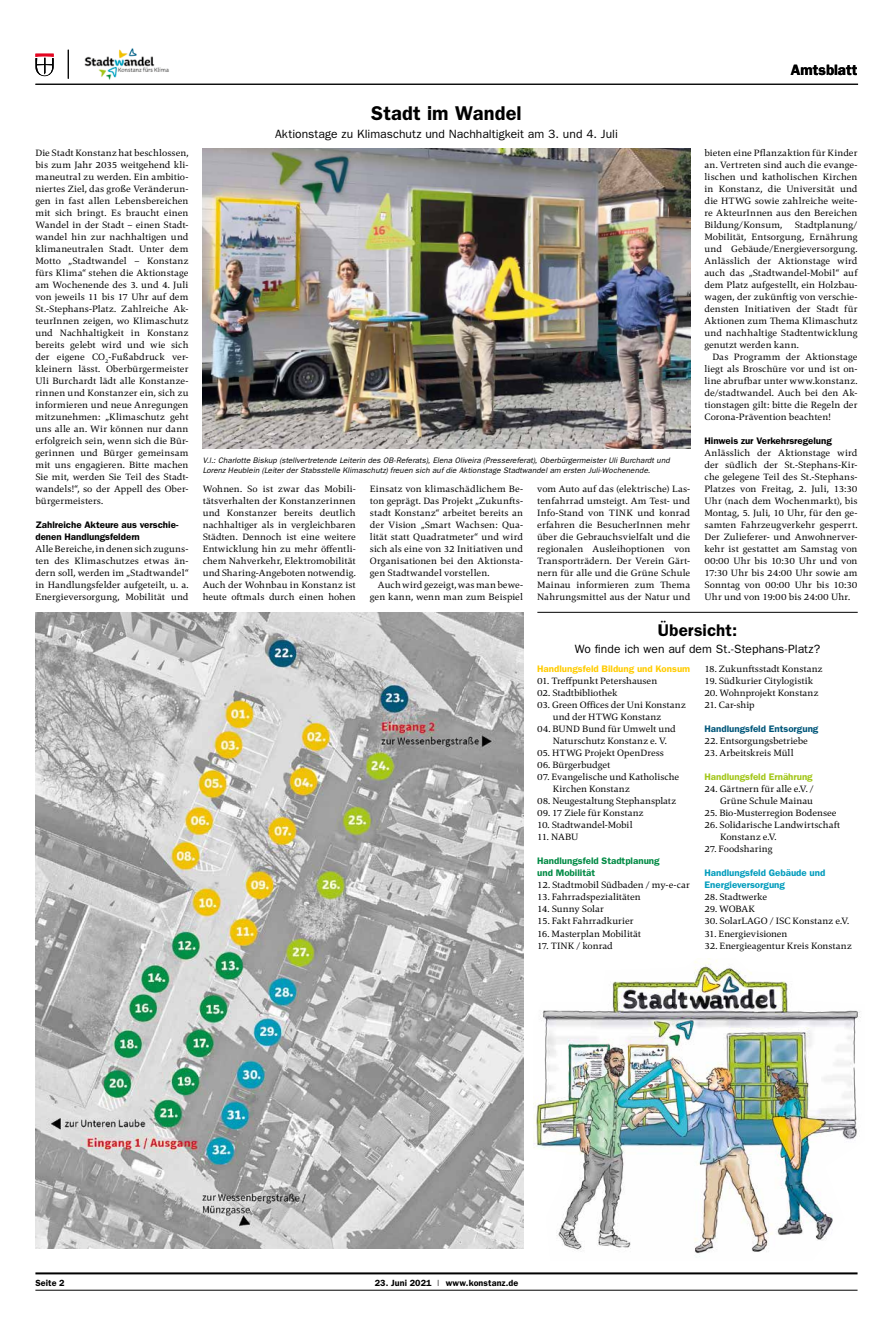
<style>
.page{position:relative;width:893px;height:1333px;background:#fff}
.page>*{position:absolute;margin:0;border:0;box-sizing:border-box;transform-origin:0 0}
.t1{font:600 20px "Franklin Gothic";letter-spacing:.005em;color:#000}
.t2{font:600 17px "Franklin Gothic";letter-spacing:.005em;color:#000}
.t3{font:600 15px "Franklin Gothic";color:#000}
.t4{font:12px "Franklin Gothic";letter-spacing:.005em;color:#000}
.t5{font:9.5px/12px "Mangan";color:#000;text-align:justify}
.t6{font:600 9.5px/12px "Franklin Gothic";letter-spacing:-.005em;color:#000}
.t7{font:600 9.5px "Franklin Gothic";color:#009cbc}
.t8{font:600 9.5px/12px "Franklin Gothic";color:#008a44}
.t9{font:600 9.5px "Franklin Gothic";color:#fc0}
.t10{font:600 9.5px "Franklin Gothic";color:#005679}
.t11{font:600 9.5px "Franklin Gothic";color:#a2c617}
.t12{font:600 9px "Franklin Gothic";letter-spacing:.01em;color:#000}
.t13{font:italic 8px/10px "Franklin Gothic";letter-spacing:.01em;color:#000}
.s1{font-weight:400}
</style>
<div class="page">
<hr style="left:35px;top:1289px;width:822px;height:1px;background:#000">
<hr style="left:35px;top:1272px;width:822px;height:2px;background:#000">
<hr style="left:35px;top:84px;width:823px;height:1px;background:#000">
<svg style="left:68px;top:50px;width:1px;height:29px"></svg>
<svg style="left:35px;top:54px;width:19px;height:22px"></svg>
<img style="left:84px;top:48px;width:85px;height:32px">
<img style="left:203px;top:148px;width:487px;height:300px">
<img style="left:35px;top:612px;width:488px;height:636px">
<img style="left:533px;top:958px;width:328px;height:299px">
<hr style="left:537px;top:612px;width:321px;height:1px;background:#000">
<p class="t5" style="left:35px;top:147px;width:155px">Die Stadt Konstanz hat beschlossen, bis zum Jahr 2035 weitgehend kli&shy;maneutral zu werden. Ein ambitio&shy;niertes Ziel, das große Veränderun&shy;gen in fast allen Lebensbereichen mit sich bringt. Es braucht einen Wandel in der Stadt – einen Stadt&shy;wandel hin zur nachhaltigen und klimaneutralen Stadt. Unter dem Motto „Stadtwandel – Konstanz fürs Klima“ stehen die Aktionstage am Wochenende des 3. und 4. Juli von jeweils 11 bis 17 Uhr auf dem St.-Stephans-Platz. Zahlreiche Ak&shy;teurInnen zeigen, wo Klimaschutz und Nachhaltigkeit in Konstanz bereits gelebt wird und wie sich der eigene CO<sub>2</sub>-Fußabdruck ver&shy;kleinern lässt. Oberbürgermeister Uli Burchardt lädt alle Konstanze&shy;rinnen und Konstanzer ein, sich zu informieren und neue Anregungen mitzunehmen: „Klimaschutz geht uns alle an. Wir können nur dann erfolgreich sein, wenn sich die Bür&shy;gerinnen und Bürger gemeinsam mit uns engagieren. Bitte machen Sie mit, werden Sie Teil des Stadt&shy;wandels!“, so der Appell des Ober&shy;bürgermeisters.</p>
<p class="t6" style="left:35px;top:518px;width:145px">Zahlreiche Akteure aus verschie&shy;denen Handlungsfeldern</p>
<p class="t5" style="left:35px;top:543px;width:155px">Alle Bereiche, in denen sich zuguns&shy;ten des Klimaschutzes etwas än&shy;dern soll, werden im „Stadtwandel“ in Handlungsfelder aufgeteilt, u. a.<br>Energieversorgung, Mobilität und</p>
<p class="t1" style="left:371px;top:101px;width:152px">Stadt im Wandel</p>
<p class="t4" style="left:275px;top:127px;width:344px">Aktionstage zu Klimaschutz und Nachhaltigkeit am 3. und 4. Juli</p>
<p class="t13" style="left:203px;top:455px;width:469px">V.l.: Charlotte Biskup (stellvertretende Leiterin des OB-Referats), Elena Oliveira (Pressereferat), Oberbürgermeister Uli Burchardt und<br>Lorenz Heublein (Leiter der Stabsstelle Klimaschutz) freuen sich auf die Aktionstage Stadtwandel am ersten Juli-Wochenende.</p>
<p class="t5" style="left:203px;top:483px;width:155px">Wohnen. So ist zwar das Mobili&shy;tätsverhalten der Konstanzerinnen und Konstanzer bereits deutlich nachhaltiger als in vergleichbaren Städten. Dennoch ist eine weitere Entwicklung hin zu mehr öffentli&shy;chem Nahverkehr, Elektromobilität und Sharing-Angeboten notwendig.<br>Auch der Wohnbau in Konstanz ist heute oftmals durch einen hohen</p>
<p class="t5" style="left:370px;top:483px;width:155px">Einsatz von klimaschädlichem Be&shy;ton geprägt. Das Projekt „Zukunfts&shy;stadt Konstanz“ arbeitet bereits an der Vision „Smart Wachsen: Qua&shy;lität statt Quadratmeter“ und wird sich als eine von 32 Initiativen und Organisationen bei den Aktionsta&shy;gen Stadtwandel vorstellen.</p>
<p class="t5" style="left:370px;top:579px;width:155px;text-align:right">Auch wird gezeigt, was man bewe&shy;gen kann, wenn man zum Beispiel</p>
<p class="t5" style="left:537px;top:483px;width:155px">vom Auto auf das (elektrische) Las&shy;tenfahrrad umsteigt. Am Test- und Info-Stand von TINK und konrad erfahren die BesucherInnen mehr über die Gebrauchsvielfalt und die regionalen Ausleihoptionen von Transporträdern. Der Verein Gärt&shy;nern für alle und die Grüne Schule Mainau informieren zum Thema Nahrungsmittel aus der Natur und</p>
<p class="t3" style="left:791px;top:61px;width:68px">Amtsblatt</p>
<p class="t5" style="left:704px;top:147px;width:155px">bieten eine Pflanzaktion für Kinder an. Vertreten sind auch die evange&shy;lischen und katholischen Kirchen in Konstanz, die Universität und die HTWG sowie zahlreiche weite&shy;re AkteurInnen aus den Bereichen Bildung/Konsum,</p>
<p class="t5" style="left:704px;top:219px;width:155px;text-indent:90px">Stadtplanung/ Mobilität, Entsorgung, Ernährung und Gebäude/Energieversorgung.<br>Anlässlich der Aktionstage wird auch das „Stadtwandel-Mobil“ auf dem Platz aufgestellt, ein Holzbau&shy;wagen, der zukünftig von verschie&shy;densten Initiativen der Stadt für Aktionen zum Thema Klimaschutz und nachhaltige Stadtentwicklung genutzt werden kann.</p>
<p class="t5" style="left:704px;top:351px;width:155px;text-indent:8px">Das Programm der Aktionstage liegt als Broschüre vor und ist on&shy;line abrufbar unter www.konstanz. de/stadtwandel. Auch bei den Ak&shy;tionstagen gilt: bitte die Regeln der Corona-Prävention beachten!</p>
<p class="t6" style="left:704px;top:434px;width:129px">Hinweis zur Verkehrsregelung</p>
<p class="t5" style="left:704px;top:447px;width:155px">Anlässlich der Aktionstage wird der südlich der St.-Stephans-Kir&shy;che gelegene Teil des St.-Stephans-Platzes von Freitag, 2. Juli, 13:30<br>Uhr (nach dem Wochenmarkt), bis Montag, 5. Juli, 10 Uhr, für den ge&shy;samten Fahrzeugverkehr gesperrt.<br>Der Zulieferer- und Anwohnerver&shy;kehr ist gestattet am Samstag von 00:00 Uhr bis 10:30 Uhr und von 17:30 Uhr bis 24:00 Uhr sowie am Sonntag von 00:00 Uhr bis 10:30<br>Uhr und von 19:00 bis 24:00 Uhr.</p>
<p class="t2" style="left:658px;top:620px;width:81px">Übersicht:</p>
<p class="t4" style="left:575px;top:642px;width:247px">Wo finde ich wen auf dem St.-Stephans-Platz?</p>
<p class="t9" style="left:537px;top:663px;width:155px">Handlungsfeld Bildung und Konsum</p>
<p class="t5" style="left:537px;top:675px;width:122px">01. Treffpunkt Petershausen</p>
<p class="t5" style="left:537px;top:687px;width:82px">02. Stadtbibliothek</p>
<p class="t5" style="left:553px;top:699px;width:135px;text-indent:-16px">03. Green Offices der Uni Konstanz und der HTWG Konstanz</p>
<p class="t5" style="left:553px;top:723px;width:124px;text-indent:-16px">04. BUND Bund für Umwelt und<br>Naturschutz Konstanz e. V.</p>
<p class="t5" style="left:537px;top:747px;width:128px">05. HTWG Projekt OpenDress</p>
<p class="t5" style="left:537px;top:759px;width:75px">06. Bürgerbudget</p>
<p class="t5" style="left:553px;top:771px;width:128px;text-indent:-16px">07. Evangelische und Katholische<br>Kirchen Konstanz</p>
<p class="t5" style="left:537px;top:795px;width:140px">08. Neugestaltung Stephansplatz</p>
<p class="t5" style="left:537px;top:807px;width:108px">09. 17 Ziele für Konstanz</p>
<p class="t5" style="left:537px;top:819px;width:97px">10. Stadtwandel-Mobil</p>
<p class="t5" style="left:537px;top:831px;width:43px">11. NABU</p>
<p class="t8" style="left:537px;top:854px;width:124px">Handlungsfeld Stadtplanung und Mobilität</p>
<p class="t5" style="left:537px;top:879px;width:154px">12. Stadtmobil Südbaden / my-e-car</p>
<p class="t5" style="left:537px;top:891px;width:105px">13. Fahrradspezialitäten</p>
<p class="t5" style="left:537px;top:903px;width:68px">14. Sunny Solar</p>
<p class="t5" style="left:537px;top:915px;width:98px">15. Fakt Fahrradkurier</p>
<p class="t5" style="left:537px;top:927px;width:105px">16. Masterplan Mobilität</p>
<p class="t5" style="left:537px;top:939px;width:77px">17. TINK / konrad</p>
<p class="t5" style="left:704px;top:663px;width:120px">18. Zukunftsstadt Konstanz</p>
<p class="t5" style="left:704px;top:675px;width:110px">19. Südkurier Citylogistik</p>
<p class="t5" style="left:704px;top:687px;width:116px">20. Wohnprojekt Konstanz</p>
<p class="t5" style="left:704px;top:699px;width:52px">21. Car-ship</p>
<p class="t10" style="left:704px;top:723px;width:115px">Handlungsfeld Entsorgung</p>
<p class="t5" style="left:704px;top:735px;width:105px">22. Entsorgungsbetriebe</p>
<p class="t5" style="left:704px;top:747px;width:91px">23. Arbeitskreis Müll</p>
<p class="t11" style="left:704px;top:771px;width:110px">Handlungsfeld Ernährung</p>
<p class="t5" style="left:704px;top:783px;width:111px;text-align:right">24. Gärtnern für alle e.V. /<br>Grüne Schule Mainau</p>
<p class="t5" style="left:704px;top:807px;width:134px">25. Bio-Musterregion Bodensee</p>
<p class="t5" style="left:720px;top:819px;width:122px;text-indent:-16px">26. Solidarische Landwirtschaft<br>Konstanz e.V.</p>
<p class="t5" style="left:704px;top:843px;width:69px">27. Foodsharing</p>
<p class="t7" style="left:704px;top:867px;width:122px">Handlungsfeld Gebäude und</p>
<p class="t7" style="left:704px;top:879px;width:82px">Energieversorgung</p>
<p class="t5" style="left:704px;top:891px;width:64px">28. Stadtwerke</p>
<p class="t5" style="left:704px;top:903px;width:52px">29. WOBAK</p>
<p class="t5" style="left:704px;top:915px;width:146px">30. SolarLAGO / ISC Konstanz e.V.</p>
<p class="t5" style="left:704px;top:927px;width:85px">31. Energievisionen</p>
<p class="t5" style="left:704px;top:939px;width:149px">32. Energieagentur Kreis Konstanz</p>
<p class="t12" style="left:35px;top:1276px;width:31px">Seite 2</p>
<p class="t12" style="left:375px;top:1276px;width:145px">23. Juni 2021 <span class="s1">|</span> www.konstanz.de</p>
</div>
